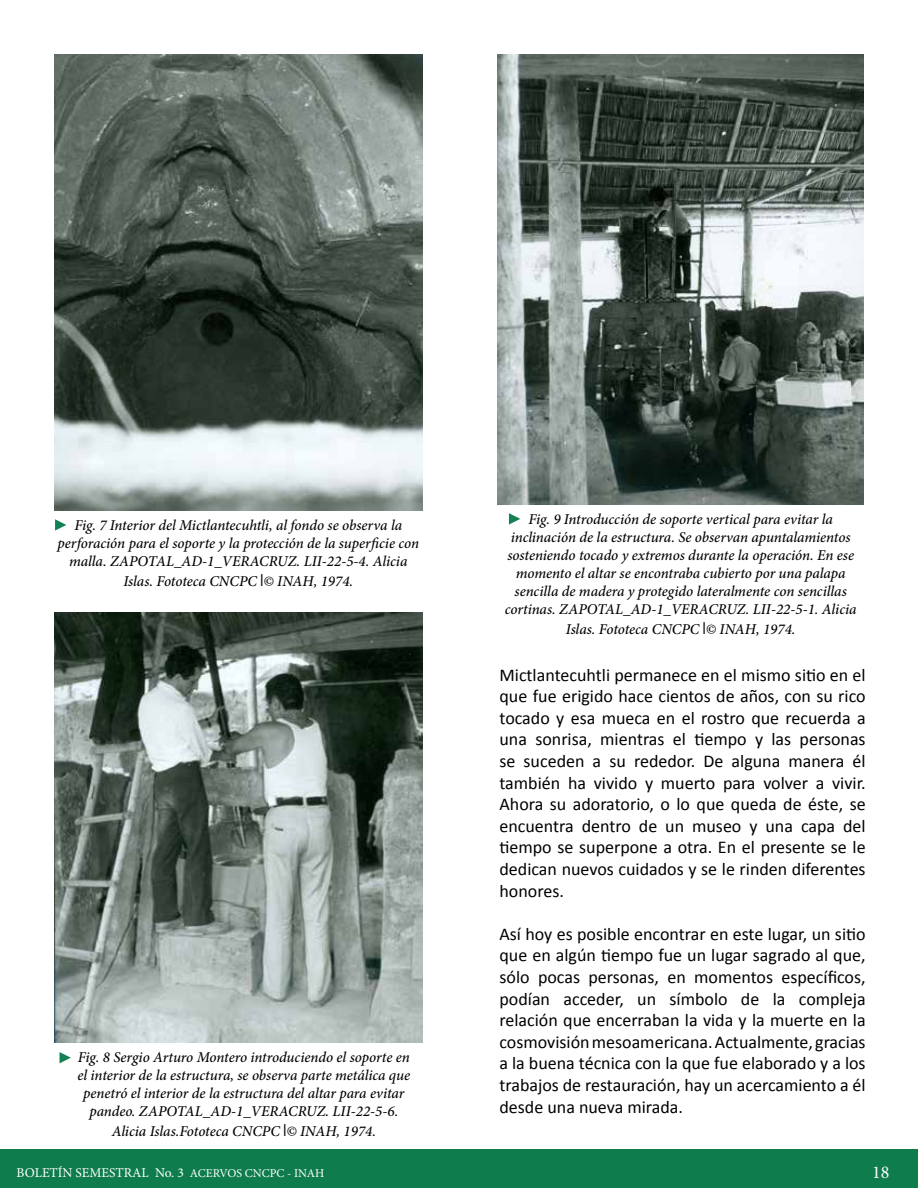
<style>
.page{position:relative;width:918px;height:1188px;background:#fff}
.page>*{position:absolute;margin:0;border:0;box-sizing:border-box;transform-origin:0 0}
.t1{font:18px/21.6px "Calibri";color:#000;text-align:justify}
.t2{font:18px "Minion Pro";color:#fff}
.t3{font:italic 500 15px/18px "Minion Pro";letter-spacing:-.005em;color:#000;text-align:center}
.t4{font:13.5px "Minion Pro";color:#fff}
.s1{font-family:"Arial Narrow";font-weight:400;font-style:normal;font-size:16.5px}
.s2{font-size:12px}
</style>
<div class="page">
<div style="left:0;top:1149px;width:918px;height:39px;background:#0e7c4d"></div>
<img style="left:54px;top:54px;width:368px;height:457px">
<svg style="left:55px;top:519px;width:11px;height:12px"></svg>
<img style="left:54px;top:612px;width:368px;height:430px">
<svg style="left:60px;top:1052px;width:11px;height:11px"></svg>
<img style="left:497px;top:54px;width:367px;height:451px">
<svg style="left:509px;top:513px;width:11px;height:12px"></svg>
<p class="t3" style="left:57px;top:516px;width:363px">Fig. 7 Interior del Mictlantecuhtli, al fondo se observa la perforación para el soporte y la protección de la superficie con malla. ZAPOTAL_AD-1_VERACRUZ. LII-22-5-4. Alicia</p>
<p class="t3" style="left:124px;top:572px;width:231px">Islas. Fototeca CNCPC <span class="s1">l</span>© INAH, 1974.</p>
<p class="t3" style="left:78px;top:1048px;width:334px">Fig. 8 Sergio Arturo Montero introduciendo el soporte en el interior de la estructura, se observa parte metálica que penetró el interior de la estructura del altar para evitar pandeo. ZAPOTAL_AD-1_VERACRUZ. LII-22-5-6.</p>
<p class="t3" style="left:112px;top:1122px;width:266px">Alicia Islas.Fototeca CNCPC <span class="s1">l</span>© INAH, 1974.</p>
<p class="t3" style="left:505px;top:511px;width:354px">Fig. 9 Introducción de soporte vertical para evitar la inclinación de la estructura. Se observan apuntalamientos sosteniendo tocado y extremos durante la operación. En ese momento el altar se encontraba cubierto por una palapa sencilla de madera y protegido lateralmente con sencillas cortinas. ZAPOTAL_AD-1_VERACRUZ. LII-22-5-1. Alicia</p>
<p class="t3" style="left:566px;top:620px;width:231px">Islas. Fototeca CNCPC <span class="s1">l</span>© INAH, 1974.</p>
<p class="t1" style="left:500px;top:664px;width:368px">Mictlantecuhtli permanece en el mismo sitio en el que fue erigido hace cientos de años, con su rico tocado y esa mueca en el rostro que recuerda a una sonrisa, mientras el tiempo y las personas se suceden a su rededor. De alguna manera él también ha vivido y muerto para volver a vivir.<br>Ahora su adoratorio, o lo que queda de éste, se encuentra dentro de un museo y una capa del tiempo se superpone a otra. En el presente se le dedican nuevos cuidados y se le rinden diferentes honores.</p>
<p class="t1" style="left:500px;top:923px;width:368px">Así hoy es posible encontrar en este lugar, un sitio que en algún tiempo fue un lugar sagrado al que, sólo pocas personas, en momentos específicos, podían acceder, un símbolo de la compleja relación que encerraban la vida y la muerte en la cosmovisión mesoamericana. Actualmente, gracias a la buena técnica con la que fue elaborado y a los trabajos de restauración, hay un acercamiento a él desde una nueva mirada.</p>
<p class="t4" style="left:17px;top:1164px;width:309px">BOLETÍN SEMESTRAL No. 3 <span class="s2">ACERVOS CNCPC - INAH</span></p>
<p class="t2" style="left:872px;top:1160px;width:19px">18</p>
</div>
